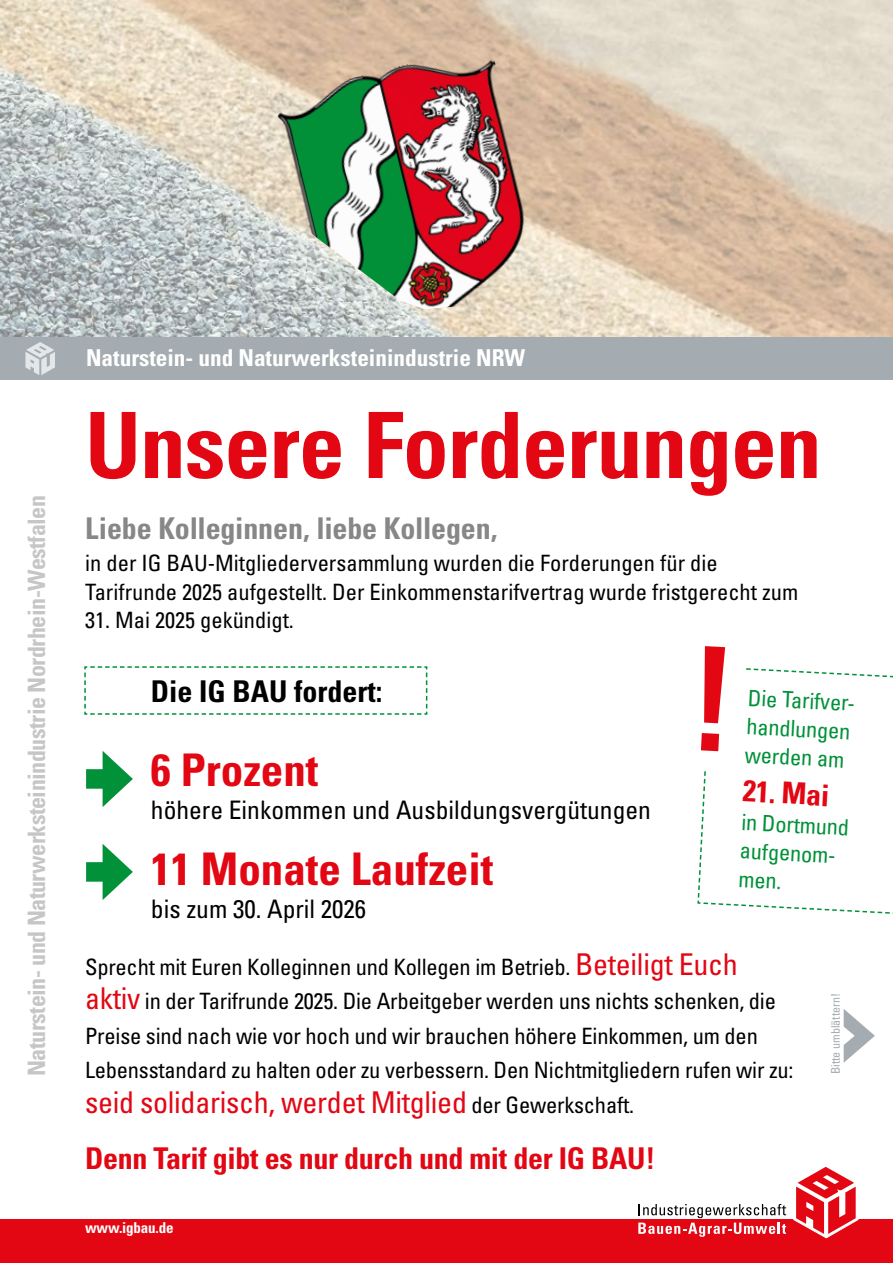
<style>
.page{position:relative;width:893px;height:1263px;background:#fff}
.page>*{position:absolute;margin:0;border:0;box-sizing:border-box;transform-origin:0 0}
.t1{font:700 condensed 91.5px "Univers";letter-spacing:-.01em;color:#e30613}
.t2{font:700 condensed 45px "Univers";color:#e30613}
.t3{font:700 condensed 30px/55.8px "Univers";letter-spacing:-.01em;color:#e30613}
.t4{font:700 condensed 30px "Univers";letter-spacing:-.005em;color:#878787}
.t5{font:700 condensed 30px "Univers";color:#000}
.t6{font:condensed 25.5px "Univers";color:#000}
.t7{font:700 condensed 24px "Univers";letter-spacing:-.02em;color:#c6c6c6}
.t8{font:700 condensed 23.25px "Univers";color:#fff}
.t9{font:condensed 22.5px/34.5px "Univers";letter-spacing:-.01em;color:#000}
.t10{font:condensed 22.5px/28.5px "Univers";color:#009139}
.t11{font:700 condensed 15px "Univers";letter-spacing:-.01em;color:#fff}
.t12{font:condensed 12px "Univers";color:#a4acb1}
.s1{font-size:30px;color:#e30613}
.s2{font-weight:400}
.s3{font-weight:400;font-size:22.5px;color:#000}
</style>
<div class="page">
<svg style="left:84px;top:666px;width:344px;height:49px"></svg>
<img style="left:0;top:0;width:893px;height:337px">
<img style="left:273px;top:44px;width:279px;height:265px">
<div style="left:0;top:337px;width:893px;height:42px;background:#a4acb1"></div>
<svg style="left:25px;top:342px;width:30px;height:33px"></svg>
<div style="left:0;top:1219px;width:893px;height:44px;background:#e30613"></div>
<svg style="left:794px;top:1166px;width:64px;height:72px"></svg>
<svg style="left:638px;top:1204px;width:148px;height:33px"></svg>
<div style="left:86px;top:769px;width:28px;height:20px;background:#009139"></div>
<svg style="left:103px;top:751px;width:30px;height:56px"></svg>
<div style="left:86px;top:862px;width:28px;height:20px;background:#009139"></div>
<svg style="left:103px;top:844px;width:30px;height:56px"></svg>
<svg style="left:844px;top:1009px;width:31px;height:54px"></svg>
<svg style="left:697px;top:668px;width:196px;height:246px"></svg>
<p class="t7" style="left:22px;top:1076px;width:582px;rotate:-90deg">Naturstein- und Naturwerksteinindustrie Nordrhein-Westfalen</p>
<p class="t8" style="left:86px;top:344px;width:441px">Naturstein- und Naturwerksteinindustrie NRW</p>
<h1 class="t1" style="left:85px;top:389px;width:738px">Unsere Forderungen</h1>
<h3 class="t4" style="left:85px;top:510px;width:414px">Liebe Kolleginnen, liebe Kollegen,</h3>
<p class="t9" style="left:85px;top:548px;width:715px;line-height:28.5px">in der IG BAU-Mitgliederversammlung wurden die Forderungen für die<br>Tarifrunde 2025 aufgestellt. Der Einkommenstarifvertrag wurde fristgerecht zum</p>
<p class="t9" style="left:85px;top:603px;width:210px">31. Mai 2025 gekündigt.</p>
<h3 class="t5" style="left:151px;top:673px;width:233px">Die IG BAU fordert:</h3>
<h2 class="t2" style="left:151px;top:742px;width:169px">6 Prozent</h2>
<p class="t6" style="left:151px;top:793px;width:501px">höhere Einkommen und Ausbildungsvergütungen</p>
<h2 class="t2" style="left:151px;top:841px;width:344px">11 Monate Laufzeit</h2>
<p class="t6" style="left:151px;top:892px;width:217px">bis zum 30. April 2026</p>
<p class="t10" style="left:749px;top:683px;width:112px;rotate:3deg">Die Tarifver&shy;handlungen werden am</p>
<h3 class="t3" style="left:745px;top:762px;width:88px;rotate:3deg">21. Mai</h3>
<p class="t10" style="left:742px;top:807px;width:109px;rotate:3deg">in Dortmund aufgenom&shy;men.</p>
<p class="t9" style="left:85px;top:949px;width:710px">Sprecht mit Euren Kolleginnen und Kollegen im Betrieb. <span class="s1">Beteiligt Euch aktiv</span> in der Tarifrunde 2025. Die Arbeitgeber werden uns nichts schenken, die Preise sind nach wie vor hoch und wir brauchen höhere Einkommen, um den Lebensstandard zu halten oder zu verbessern. Den Nichtmitgliedern rufen wir zu:</p>
<h3 class="t3" style="left:85px;top:1074px;width:572px"><span class="s2">seid solidarisch, werdet Mitglied</span> <span class="s3">der Gewerkschaft.<br></span>Denn Tarif gibt es nur durch und mit der IG BAU!</h3>
<p class="t11" style="left:85px;top:1219px;width:90px">www.igbau.de</p>
<p class="t12" style="left:828px;top:1074px;width:83px;rotate:-90deg">Bitte umblättern!</p>
</div>
